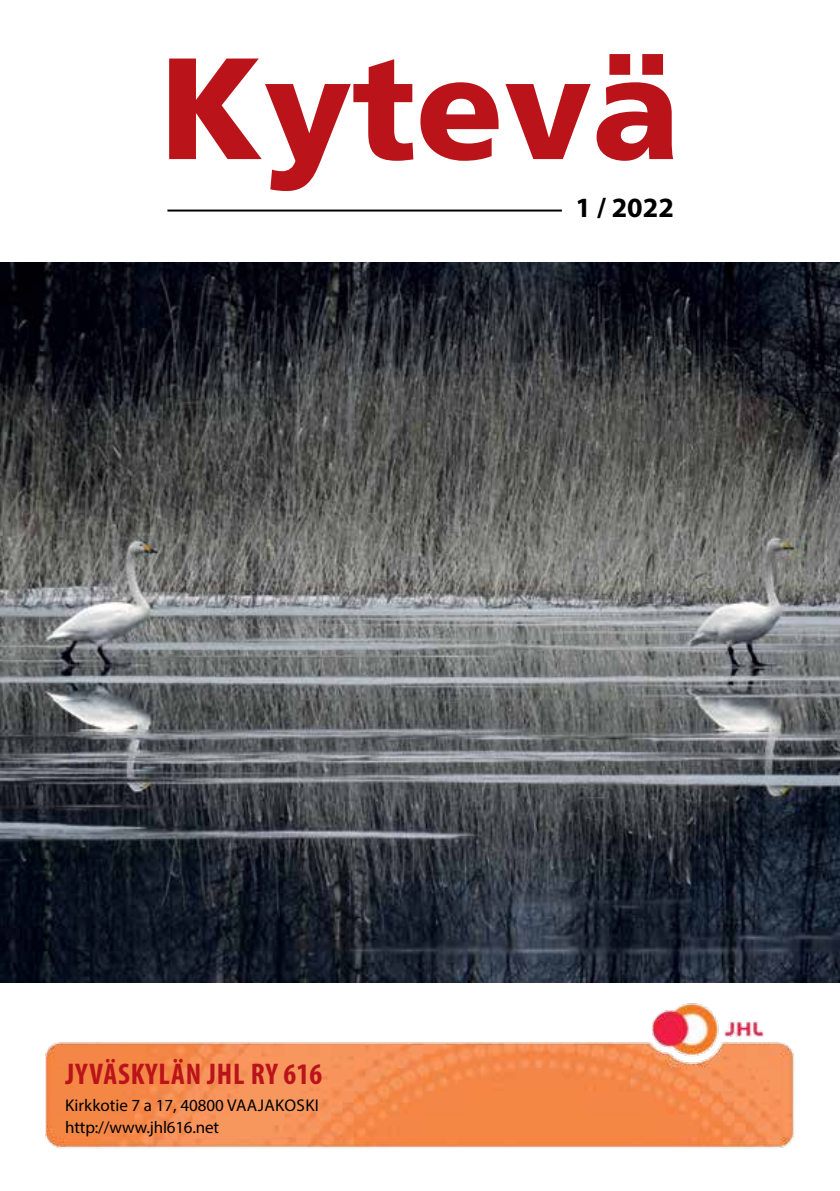
<style>
.page{position:relative;width:840px;height:1191px;background:#fff}
.page>*{position:absolute;margin:0;border:0;box-sizing:border-box;transform-origin:0 0}
.t1{font:900 144px "Frutiger";color:#ba141a}
.t2{font:700 condensed 30px "Myriad Pro";letter-spacing:.03em;color:#ba141a}
.t3{font:700 28px "Myriad Pro";color:#000}
.t4{font:17px/22px "Myriad Pro";color:#000}
</style>
<div class="page">
<img style="left:0;top:262px;width:839px;height:720px">
<img style="left:45px;top:1003px;width:749px;height:146px">
<hr style="left:167px;top:209px;width:394px;height:2px;background:#000">
<h1 class="t1" style="left:160px;top:22px;width:521px">Kytevä</h1>
<h3 class="t3" style="left:575px;top:189px;width:100px">1 / 2022</h3>
<h2 class="t2" style="left:65px;top:1054px;width:258px">JYVÄSKYLÄN JHL RY 616</h2>
<p class="t4" style="left:65px;top:1094px;width:255px">Kirkkotie 7 a 17, 40800 VAAJAKOSKI http://www.jhl616.net</p>
</div>
